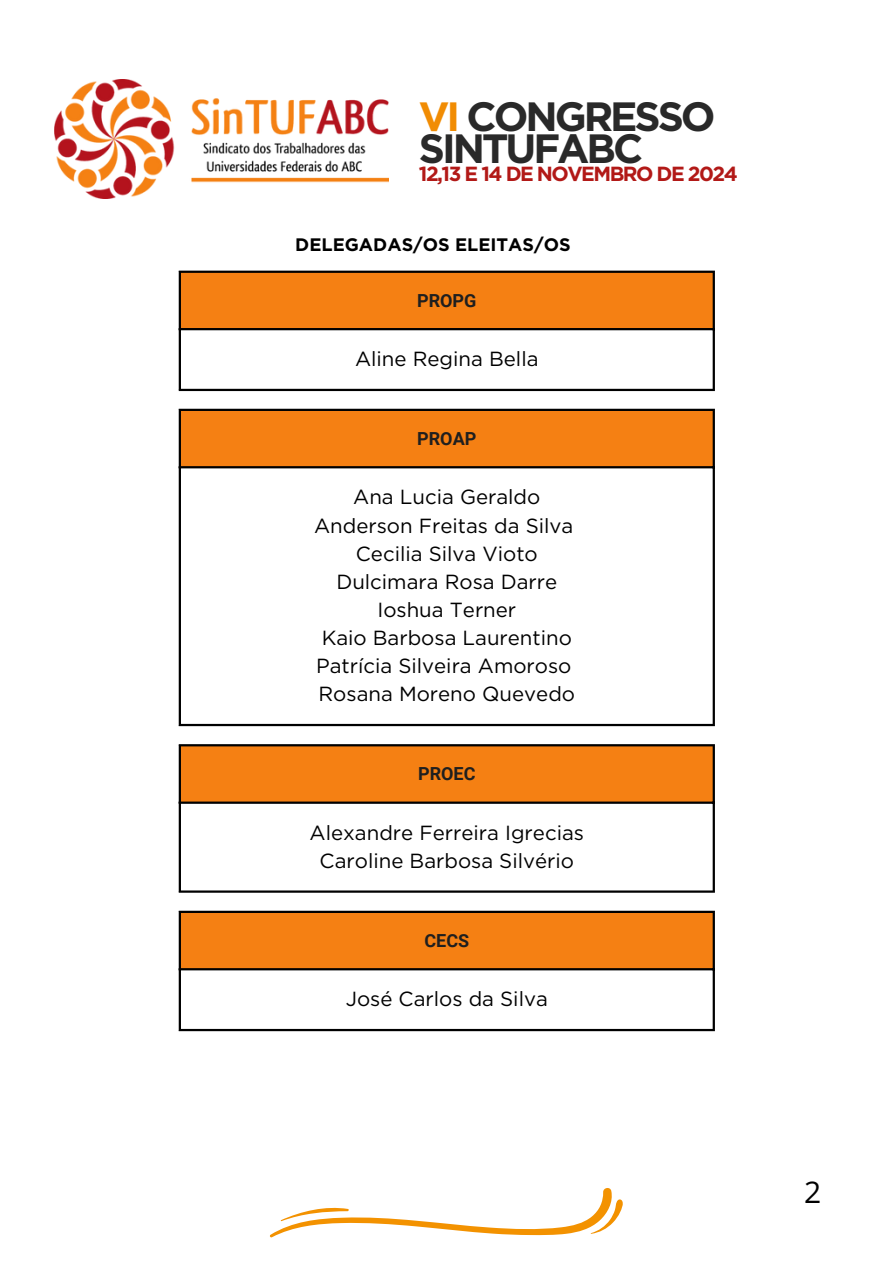
<style>
.page{position:relative;width:894px;height:1264px;background:#fff}
.page>*{position:absolute;margin:0;border:0;box-sizing:border-box;transform-origin:0 0}
.t1{font:700 40.8px/32.7px "Gotham";letter-spacing:-.075em;color:#292929}
.t2{font:30px "Open Sans";color:#000}
.t3{font:20.4px "Gotham";color:#000}
.t4{font:700 20.4px "Gotham";letter-spacing:-.075em;color:#b21917}
.t5{font:700 18px "Gotham";color:#000}
.t6{font:700 18px "Roboto";color:#1f1f1f}
.s1{color:#f18c03}
</style>
<div class="page">
<svg style="left:269px;top:1188px;width:354px;height:49px"></svg>
<img style="left:55px;top:79px;width:334px;height:120px">
<div style="left:179px;top:271px;width:534px;height:58px;background:#f58013"></div>
<hr style="left:179px;top:273px;width:2px;height:116px;background:#000">
<hr style="left:712px;top:273px;width:2px;height:116px;background:#000">
<hr style="left:179px;top:270px;width:535px;height:3px;background:#000">
<hr style="left:179px;top:328px;width:535px;height:2px;background:#000">
<hr style="left:179px;top:389px;width:535px;height:2px;background:#000">
<div style="left:179px;top:409px;width:534px;height:58px;background:#f58013"></div>
<hr style="left:179px;top:411px;width:2px;height:313px;background:#000">
<hr style="left:712px;top:411px;width:2px;height:313px;background:#000">
<hr style="left:179px;top:409px;width:535px;height:2px;background:#000">
<hr style="left:179px;top:466px;width:535px;height:2px;background:#000">
<hr style="left:179px;top:724px;width:535px;height:2px;background:#000">
<div style="left:179px;top:745px;width:534px;height:58px;background:#f58013"></div>
<hr style="left:179px;top:746px;width:2px;height:144px;background:#000">
<hr style="left:712px;top:746px;width:2px;height:144px;background:#000">
<hr style="left:179px;top:744px;width:535px;height:2px;background:#000">
<hr style="left:179px;top:801px;width:535px;height:2px;background:#000">
<hr style="left:179px;top:890px;width:535px;height:2px;background:#000">
<div style="left:179px;top:911px;width:534px;height:58px;background:#f58013"></div>
<hr style="left:179px;top:913px;width:2px;height:115px;background:#000">
<hr style="left:712px;top:913px;width:2px;height:115px;background:#000">
<hr style="left:179px;top:910px;width:535px;height:3px;background:#000">
<hr style="left:179px;top:968px;width:535px;height:2px;background:#000">
<hr style="left:179px;top:1028px;width:535px;height:3px;background:#000">
<h2 class="t1" style="left:419px;top:100px;width:298px"><span class="s1">VI</span> CONGRESSO<br>SINTUFABC</h2>
<h2 class="t4" style="left:419px;top:161px;width:320px">12,13 E 14 DE NOVEMBRO DE 2024</h2>
<p class="t5" style="left:295px;top:234px;width:277px">DELEGADAS/OS ELEITAS/OS</p>
<p class="t6" style="left:417px;top:290px;width:61px">PROPG</p>
<p class="t3" style="left:355px;top:347px;width:185px">Aline Regina Bella</p>
<p class="t6" style="left:417px;top:428px;width:61px">PROAP</p>
<p class="t3" style="left:353px;top:485px;width:188px">Ana Lucia Geraldo</p>
<p class="t3" style="left:314px;top:513px;width:261px">Anderson Freitas da Silva</p>
<p class="t3" style="left:355px;top:541px;width:183px">Cecilia Silva Vioto</p>
<p class="t3" style="left:336px;top:569px;width:222px">Dulcimara Rosa Darre</p>
<p class="t3" style="left:377px;top:597px;width:140px">Ioshua Terner</p>
<p class="t3" style="left:321px;top:625px;width:252px">Kaio Barbosa Laurentino</p>
<p class="t3" style="left:316px;top:653px;width:257px">Patrícia Silveira Amoroso</p>
<p class="t3" style="left:318px;top:681px;width:258px">Rosana Moreno Quevedo</p>
<p class="t6" style="left:418px;top:763px;width:59px">PROEC</p>
<p class="t3" style="left:309px;top:820px;width:276px">Alexandre Ferreira Igrecias</p>
<p class="t3" style="left:319px;top:848px;width:256px">Caroline Barbosa Silvério</p>
<p class="t6" style="left:424px;top:930px;width:46px">CECS</p>
<p class="t3" style="left:345px;top:986px;width:203px">José Carlos da Silva</p>
<h2 class="t2" style="left:804px;top:1170px;width:19px">2</h2>
</div>
